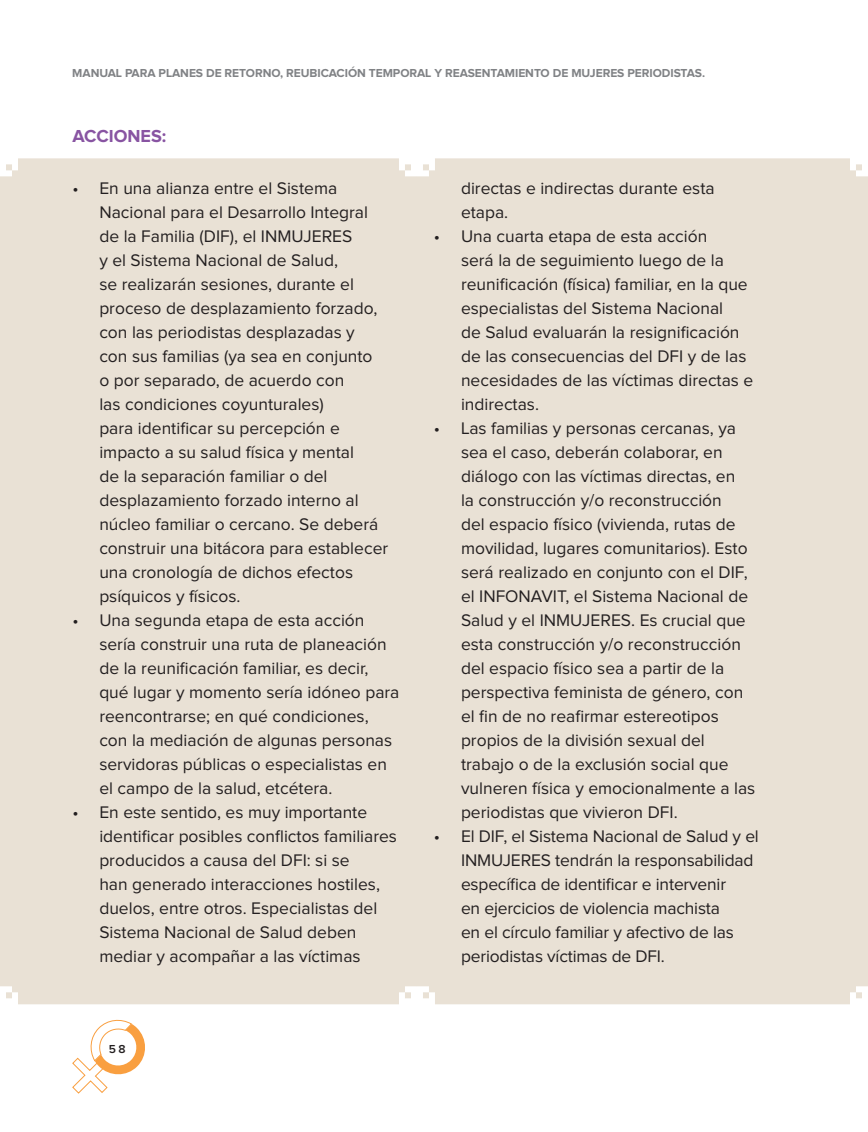
<style>
.page{position:relative;width:868px;height:1132px;background:#fff}
.page>*{position:absolute;margin:0;border:0;box-sizing:border-box;transform-origin:0 0}
.t1{font:700 18px "Proxima Nova";color:#8854a2}
.t2{font:17.4px/24px "Proxima Nova";color:#231f20}
.t3{font:700 12px "Proxima Nova";letter-spacing:-.005em;color:#808285}
.t4{font:600 12px "Proxima Nova";color:#231f20}
</style>
<div class="page">
<svg style="left:72px;top:1019px;width:73px;height:74px"></svg>
<div style="left:0;top:158px;width:417px;height:845px;background:#e9e1d5"></div>
<div style="left:417px;top:158px;width:450px;height:845px;background:#e9e1d5"></div>
<p class="t3" style="left:72px;top:68px;width:634px">MANUAL PARA PLANES DE RETORNO, REUBICACIÓN TEMPORAL Y REASENTAMIENTO DE MUJERES PERIODISTAS.</p>
<p class="t1" style="left:72px;top:128px;width:95px">ACCIONES:</p>
<p class="t2" style="left:99px;top:177px;width:290px;text-indent:-27px">• En una alianza entre el Sistema Nacional para el Desarrollo Integral de la Familia (DIF), el INMUJERES<br>y el Sistema Nacional de Salud,<br>se realizarán sesiones, durante el proceso de desplazamiento forzado, con las periodistas desplazadas y<br>con sus familias (ya sea en conjunto<br>o por separado, de acuerdo con<br>las condiciones coyunturales)<br>para identificar su percepción e impacto a su salud física y mental<br>de la separación familiar o del desplazamiento forzado interno al núcleo familiar o cercano. Se deberá construir una bitácora para establecer una cronología de dichos efectos psíquicos y físicos.</p>
<p class="t2" style="left:99px;top:609px;width:301px;text-indent:-27px">• Una segunda etapa de esta acción sería construir una ruta de planeación de la reunificación familiar, es decir, qué lugar y momento sería idóneo para reencontrarse; en qué condiciones, con la mediación de algunas personas servidoras públicas o especialistas en el campo de la salud, etcétera.</p>
<p class="t2" style="left:99px;top:801px;width:299px;text-indent:-27px">• En este sentido, es muy importante identificar posibles conflictos familiares producidos a causa del DFI: si se<br>han generado interacciones hostiles, duelos, entre otros. Especialistas del Sistema Nacional de Salud deben mediar y acompañar a las víctimas</p>
<p class="t4" style="left:109px;top:1039px;width:18px">58</p>
<p class="t2" style="left:461px;top:177px;width:255px">directas e indirectas durante esta etapa.</p>
<p class="t2" style="left:461px;top:225px;width:294px;text-indent:-27px">• Una cuarta etapa de esta acción<br>será la de seguimiento luego de la reunificación (física) familiar, en la que especialistas del Sistema Nacional<br>de Salud evaluarán la resignificación de las consecuencias del DFI y de las necesidades de las víctimas directas e indirectas.</p>
<p class="t2" style="left:461px;top:417px;width:296px;text-indent:-27px">• Las familias y personas cercanas, ya sea el caso, deberán colaborar, en diálogo con las víctimas directas, en<br>la construcción y/o reconstrucción<br>del espacio físico (vivienda, rutas de movilidad, lugares comunitarios). Esto será realizado en conjunto con el DIF, el INFONAVIT, el Sistema Nacional de Salud y el INMUJERES. Es crucial que esta construcción y/o reconstrucción del espacio físico sea a partir de la perspectiva feminista de género, con el fin de no reafirmar estereotipos propios de la división sexual del trabajo o de la exclusión social que vulneren física y emocionalmente a las periodistas que vivieron DFI.</p>
<p class="t2" style="left:461px;top:825px;width:299px;text-indent:-27px">• El DIF, el Sistema Nacional de Salud y el INMUJERES tendrán la responsabilidad específica de identificar e intervenir<br>en ejercicios de violencia machista<br>en el círculo familiar y afectivo de las periodistas víctimas de DFI.</p>
</div>
